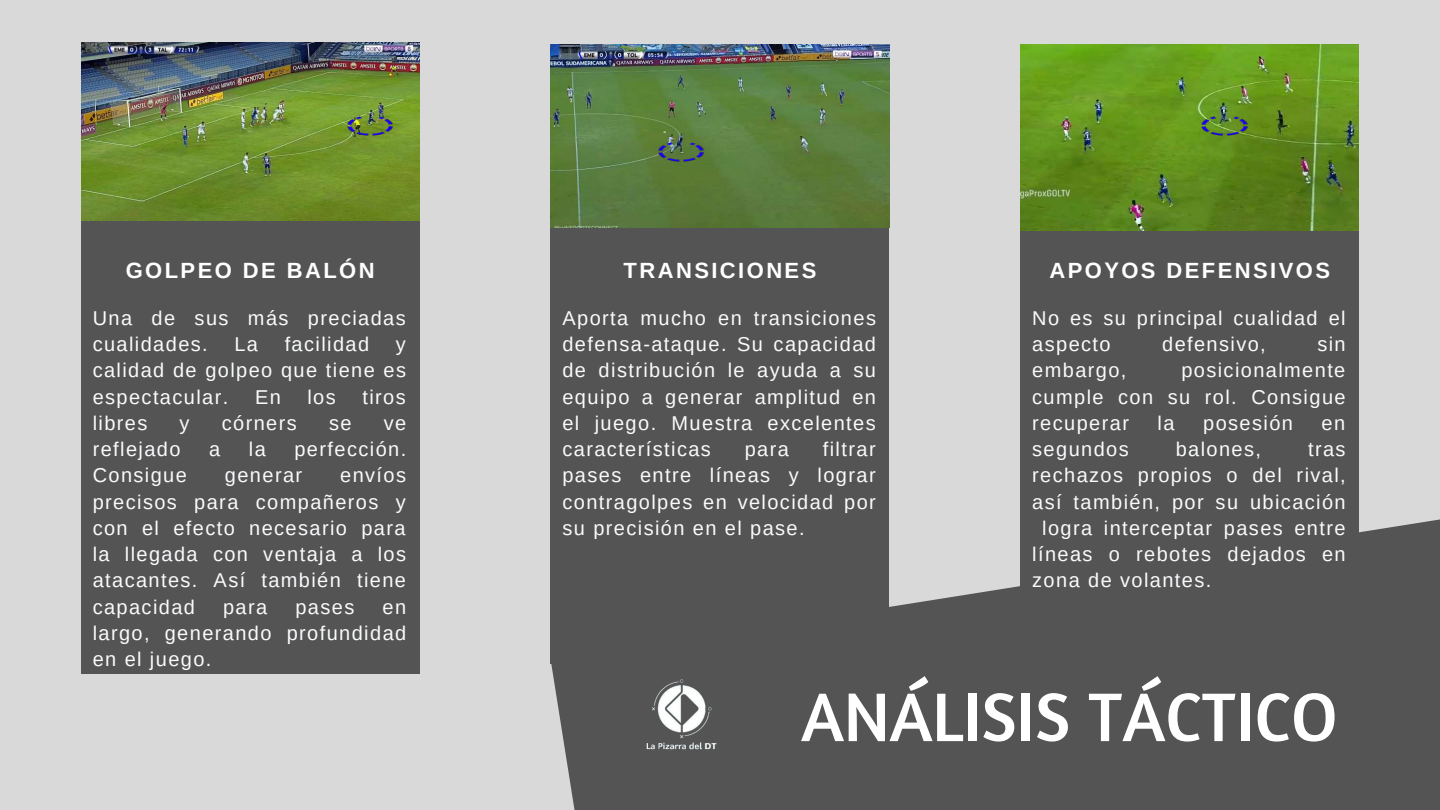
<style>
.page{position:relative;width:1440px;height:810px;background:#d9d9d9}
.page>*{position:absolute;margin:0;border:0;box-sizing:border-box;transform-origin:0 0}
.t1{font:70px "Amaranth";color:#fff}
.t2{font:700 22px "Arimo";letter-spacing:.11em;color:#fff}
.t3{font:20px/26.2px "Arimo";letter-spacing:.07em;color:#f9fafc;text-align:justify}
</style>
<div class="page">
<svg style="left:551px;top:515px;width:889px;height:295px;background:#5f5f5f"></svg>
<div style="left:81px;top:44px;width:338px;height:630px;background:#545454"></div>
<div style="left:551px;top:44px;width:338px;height:620px;background:#545454"></div>
<div style="left:1021px;top:44px;width:338px;height:620px;background:#545454"></div>
<img style="left:81px;top:43px;width:338px;height:177px">
<img style="left:1021px;top:44px;width:338px;height:187px">
<img style="left:551px;top:44px;width:338px;height:184px">
<img style="left:643px;top:677px;width:77px;height:78px">
<img style="left:657px;top:142px;width:47px;height:20px">
<img style="left:1201px;top:116px;width:47px;height:20px">
<img style="left:347px;top:116px;width:47px;height:20px">
<p class="t2" style="left:126px;top:258px;width:250px">GOLPEO DE BALÓN</p>
<p class="t3" style="left:93px;top:305px;width:315px">Una de sus más preciadas cualidades.</p>
<p class="t3" style="left:234px;top:331px;width:25px">La</p>
<p class="t3" style="left:285px;top:331px;width:86px">facilidad</p>
<p class="t3" style="left:93px;top:331px;width:315px;text-indent:303px">y calidad de golpeo que tiene es espectacular.</p>
<p class="t3" style="left:255px;top:384px;width:27px">En</p>
<p class="t3" style="left:307px;top:384px;width:30px">los</p>
<p class="t3" style="left:362px;top:384px;width:45px">tiros</p>
<p class="t3" style="left:93px;top:410px;width:56px">libres</p>
<p class="t3" style="left:180px;top:410px;width:11px">y</p>
<p class="t3" style="left:222px;top:410px;width:77px">córners</p>
<p class="t3" style="left:329px;top:410px;width:24px">se</p>
<p class="t3" style="left:384px;top:410px;width:24px">ve</p>
<p class="t3" style="left:93px;top:436px;width:89px">reflejado</p>
<p class="t3" style="left:209px;top:436px;width:13px">a</p>
<p class="t3" style="left:249px;top:436px;width:18px">la</p>
<p class="t3" style="left:294px;top:436px;width:113px">perfección.</p>
<p class="t3" style="left:93px;top:462px;width:96px">Consigue</p>
<p class="t3" style="left:225px;top:462px;width:79px">generar</p>
<p class="t3" style="left:93px;top:462px;width:315px;text-indent:248px">envíos precisos para compañeros y con el efecto necesario para la llegada con ventaja a los atacantes. Así también tiene capacidad</p>
<p class="t3" style="left:93px;top:594px;width:315px;text-indent:290px">en largo, generando profundidad en el juego.</p>
<p class="t3" style="left:223px;top:594px;width:46px">para</p>
<p class="t3" style="left:295px;top:594px;width:60px">pases</p>
<p class="t2" style="left:624px;top:258px;width:194px">TRANSICIONES</p>
<p class="t2" style="left:1049px;top:258px;width:282px">APOYOS DEFENSIVOS</p>
<p class="t3" style="left:1032px;top:305px;width:315px">No es su principal cualidad el aspecto</p>
<p class="t3" style="left:562px;top:305px;width:315px">Aporta mucho en transiciones defensa-ataque. Su capacidad de distribución le ayuda a su equipo a generar amplitud en el juego. Muestra excelentes características</p>
<p class="t3" style="left:1162px;top:331px;width:105px">defensivo,</p>
<p class="t3" style="left:1317px;top:331px;width:30px">sin</p>
<p class="t3" style="left:1032px;top:357px;width:96px">embargo,</p>
<p class="t3" style="left:1032px;top:357px;width:315px;text-indent:149px">posicionalmente cumple con su rol. Consigue recuperar</p>
<p class="t3" style="left:1158px;top:410px;width:18px">la</p>
<p class="t3" style="left:1203px;top:410px;width:91px">posesión</p>
<p class="t3" style="left:1322px;top:410px;width:25px">en</p>
<p class="t3" style="left:562px;top:436px;width:315px;text-indent:260px">filtrar pases entre líneas y lograr contragolpes en velocidad por su precisión en el pase.</p>
<p class="t3" style="left:1032px;top:436px;width:98px">segundos</p>
<p class="t3" style="left:1176px;top:436px;width:87px">balones,</p>
<p class="t3" style="left:1308px;top:436px;width:39px">tras</p>
<p class="t3" style="left:1032px;top:462px;width:315px">rechazos propios o del rival,</p>
<p class="t3" style="left:1032px;top:489px;width:315px">así también, por su ubicación</p>
<p class="t3" style="left:1042px;top:515px;width:305px">logra interceptar pases entre</p>
<p class="t3" style="left:1032px;top:541px;width:315px">líneas o rebotes dejados en</p>
<p class="t3" style="left:1032px;top:567px;width:181px">zona de volantes.</p>
<p class="t3" style="left:745px;top:436px;width:46px">para</p>
<h1 class="t1" style="left:801px;top:673px;width:538px">ANÁLISIS TÁCTICO</h1>
</div>
